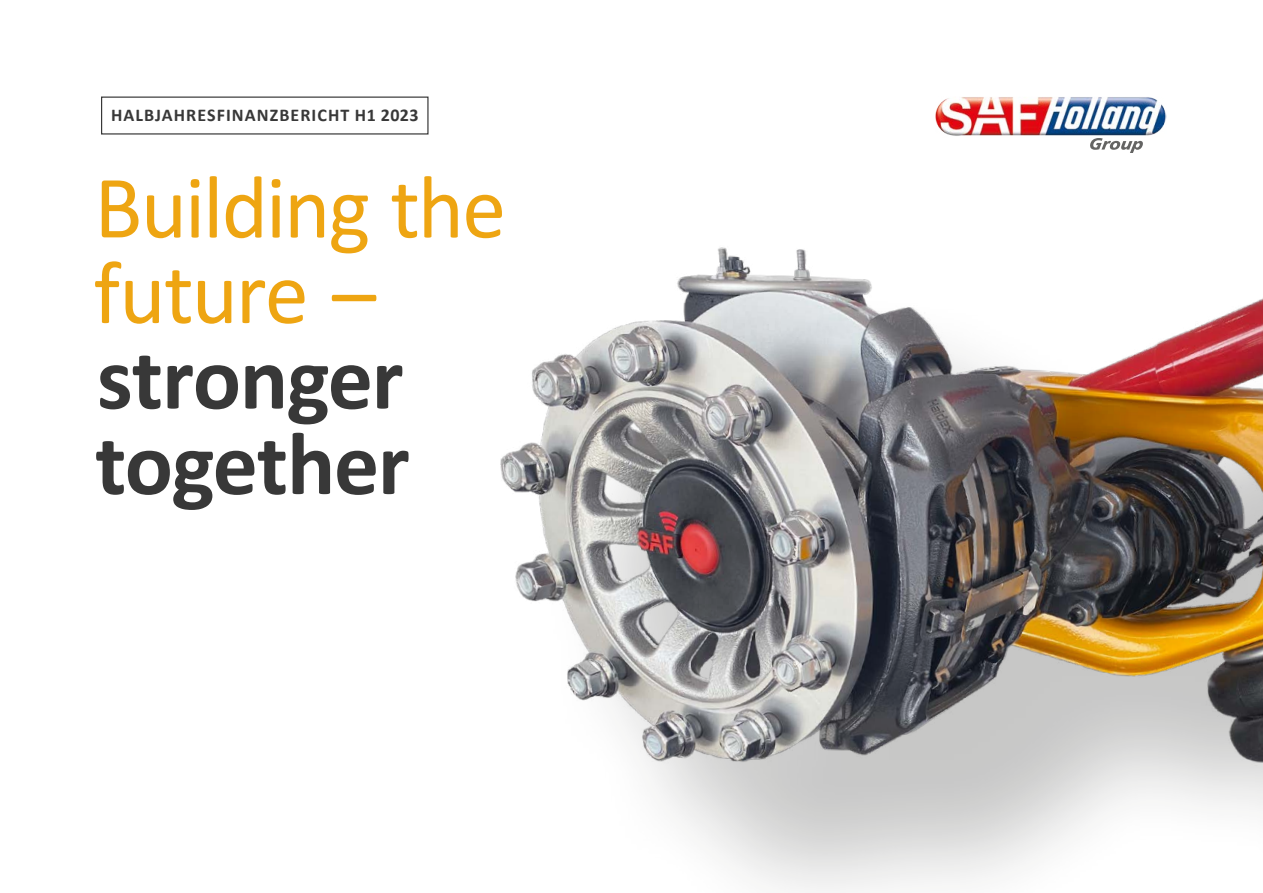
<style>
.page{position:relative;width:1263px;height:893px;background:#fff}
.page>*{position:absolute;margin:0;border:0;box-sizing:border-box;transform-origin:0 0}
.t1{font:90px/85.5px "Calibri";letter-spacing:-.02em;color:#eea512}
.t2{font:700 90px/85.5px "Calibri";letter-spacing:-.015em;color:#383838}
.t3{font:700 18px "Calibri";letter-spacing:.06em;color:#383838}
</style>
<div class="page">
<img style="left:935px;top:97px;width:231px;height:39px">
<svg style="left:1090px;top:138px;width:53px;height:15px"></svg>
<div style="left:101px;top:97px;width:327px;height:38px;border:1px solid #383838"></div>
<div style="left:528px;top:280px;width:735px;height:613px;background:#1d1d1b;opacity:.25"></div>
<img style="left:500px;top:247px;width:763px;height:578px">
<p class="t3" style="left:111px;top:104px;width:309px">HALBJAHRESFINANZBERICHT H1 2023</p>
<h1 class="t1" style="left:93px;top:165px;width:414px">Building the future –</h1>
<h1 class="t2" style="left:95px;top:336px;width:316px">stronger together</h1>
</div>
